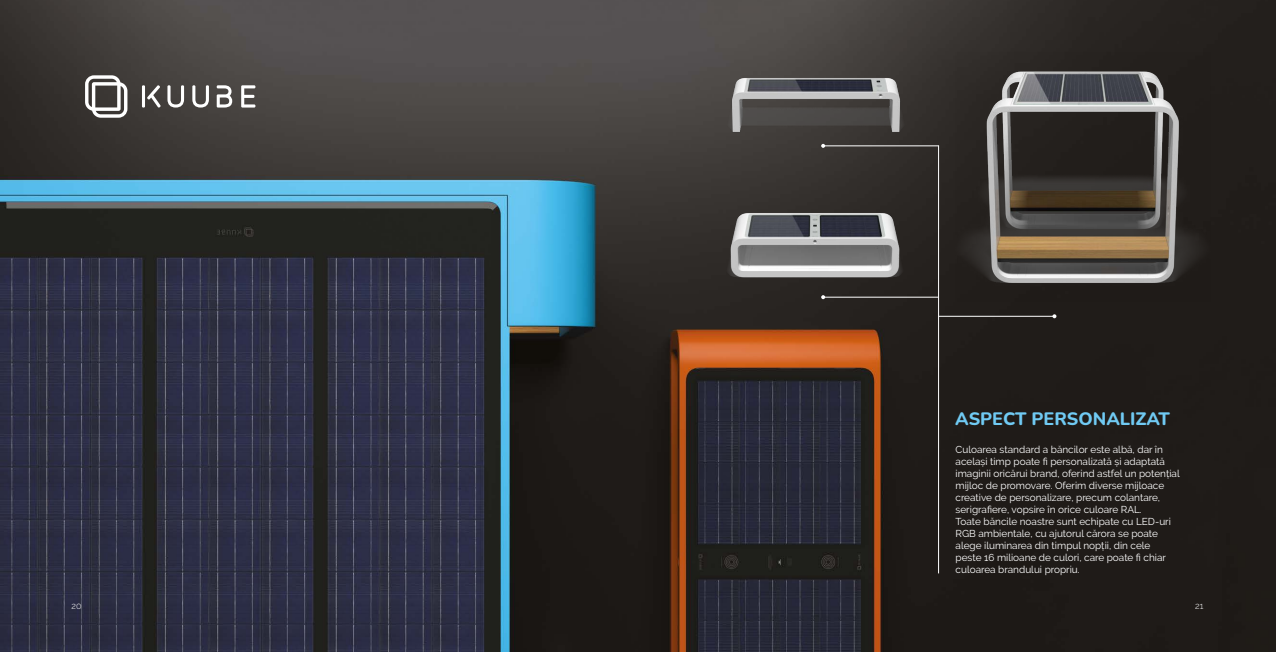
<style>
.page{position:relative;width:1276px;height:652px;background:#fff}
.page>*{position:absolute;margin:0;border:0;box-sizing:border-box;transform-origin:0 0}
.t1{font:800 18px "Nunito";color:#70caf3}
.t2{font:10px/12px "Raleway";color:#fff}
.t3{font:300 9px "Raleway";color:#fff}
</style>
<div class="page">
<img style="left:0;top:0;width:1276px;height:652px">
<img style="left:709px;top:65px;width:215px;height:89px">
<img style="left:701px;top:192px;width:231px;height:105px">
<img style="left:955px;top:52px;width:255px;height:249px">
<hr style="left:823px;top:145px;width:115px;height:1px;background:#fff">
<svg style="left:821px;top:144px;width:4px;height:4px"></svg>
<hr style="left:823px;top:297px;width:115px;height:1px;background:#fff">
<svg style="left:821px;top:295px;width:4px;height:4px"></svg>
<hr style="left:938px;top:316px;width:116px;height:1px;background:#fff">
<svg style="left:1052px;top:314px;width:4px;height:4px"></svg>
<hr style="left:938px;top:146px;width:1px;height:427px;background:#fff">
<svg style="left:85px;top:75px;width:42px;height:43px"></svg>
<hr style="left:142px;top:85px;width:3px;height:23px;background:#fff">
<svg style="left:217px;top:85px;width:15px;height:23px"></svg>
<svg style="left:147px;top:85px;width:14px;height:23px"></svg>
<svg style="left:167px;top:85px;width:17px;height:23px"></svg>
<svg style="left:192px;top:85px;width:17px;height:23px"></svg>
<svg style="left:241px;top:85px;width:14px;height:23px"></svg>
<h1 class="t1" style="left:955px;top:406px;width:216px">ASPECT PERSONALIZAT</h1>
<p class="t2" style="left:955px;top:443px;width:226px">Culoarea standard a băncilor este albă, dar în același timp poate fi personalizată și adaptată imaginii oricărui brand, oferind astfel un potențial mijloc de promovare. Oferim diverse mijloace creative de personalizare, precum colantare, serigrafiere, vopsire în orice culoare RAL.<br>Toate băncile noastre sunt echipate cu LED-uri RGB ambientale, cu ajutorul cărora se poate alege iluminarea din timpul nopții, din cele<br>peste 16 milioane de culori, care poate fi chiar culoarea brandului propriu.</p>
<p class="t3" style="left:72px;top:600px;width:12px">20</p>
<p class="t3" style="left:1195px;top:600px;width:10px">21</p>
</div>
